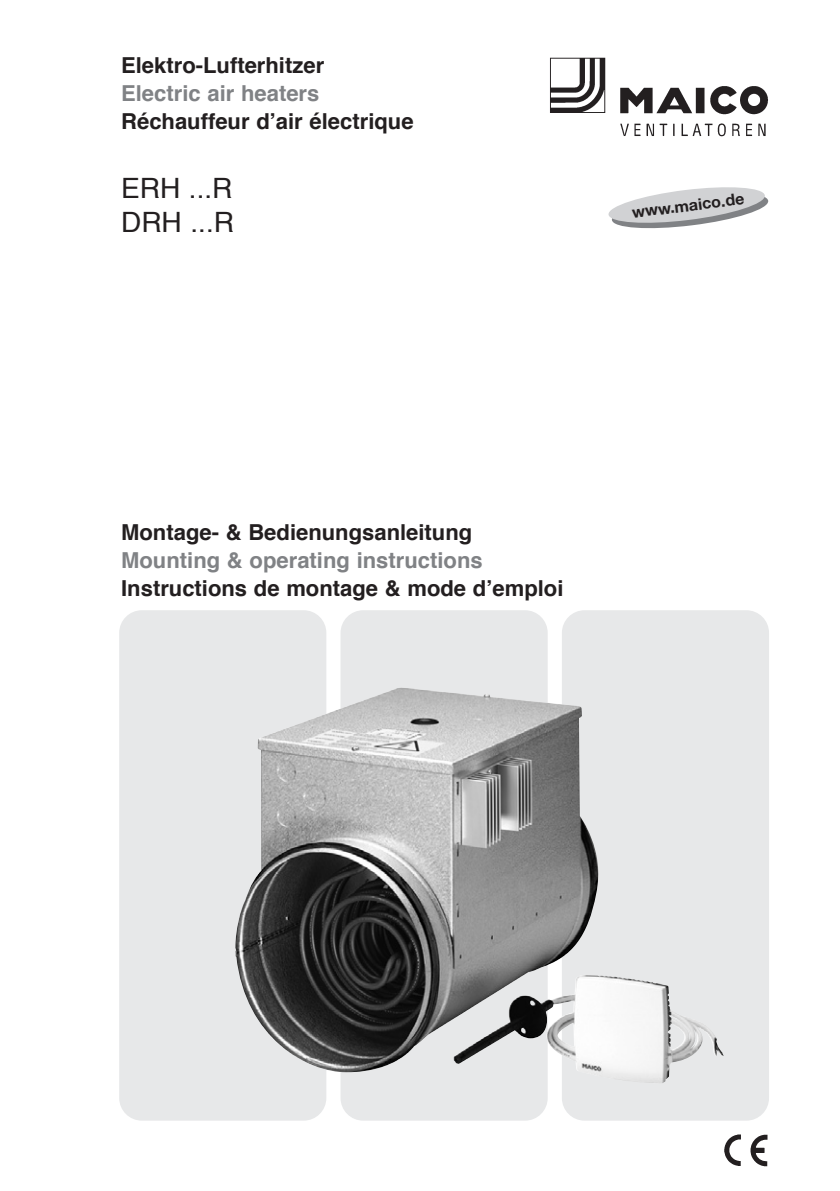
<style>
.page{position:relative;width:840px;height:1191px;background:#fff}
.page>*{position:absolute;margin:0;border:0;box-sizing:border-box;transform-origin:0 0}
.t1{font:28px/34px "Helvetica";color:#231f20}
.t2{font:700 22px "Helvetica";color:#231f20}
.t3{font:700 22px "Helvetica";color:#808285}
.t4{font:700 16px "Helvetica Neue";color:#231f20}
</style>
<div class="page">
<div style="left:119px;top:610px;width:207px;height:510px;background:#e7e8e9;border-radius:23px"></div>
<div style="left:340px;top:610px;width:207px;height:510px;background:#e7e8e9;border-radius:23px"></div>
<div style="left:561px;top:610px;width:207px;height:510px;background:#e7e8e9;border-radius:23px"></div>
<img style="left:235px;top:687px;width:488px;height:396px">
<svg style="left:608px;top:187px;width:160px;height:42px"></svg>
<img style="left:550px;top:57px;width:218px;height:80px">
<img style="left:724px;top:1134px;width:43px;height:32px">
<p class="t2" style="left:121px;top:56px;width:204px">Elektro-Lufterhitzer</p>
<p class="t3" style="left:121px;top:84px;width:200px">Electric air heaters</p>
<p class="t2" style="left:121px;top:112px;width:294px">Réchauffeur d’air électrique</p>
<p class="t1" style="left:121px;top:174px;width:114px">ERH ...R<br>DRH ...R</p>
<p class="t4" style="left:631px;top:206px;width:114px;rotate:-7deg">www.maico.de</p>
<p class="t2" style="left:121px;top:523px;width:352px">Montage- &amp; Bedienungsanleitung</p>
<p class="t3" style="left:121px;top:551px;width:363px">Mounting &amp; operating instructions</p>
<p class="t2" style="left:121px;top:579px;width:443px">Instructions de montage &amp; mode d’emploi</p>
</div>
